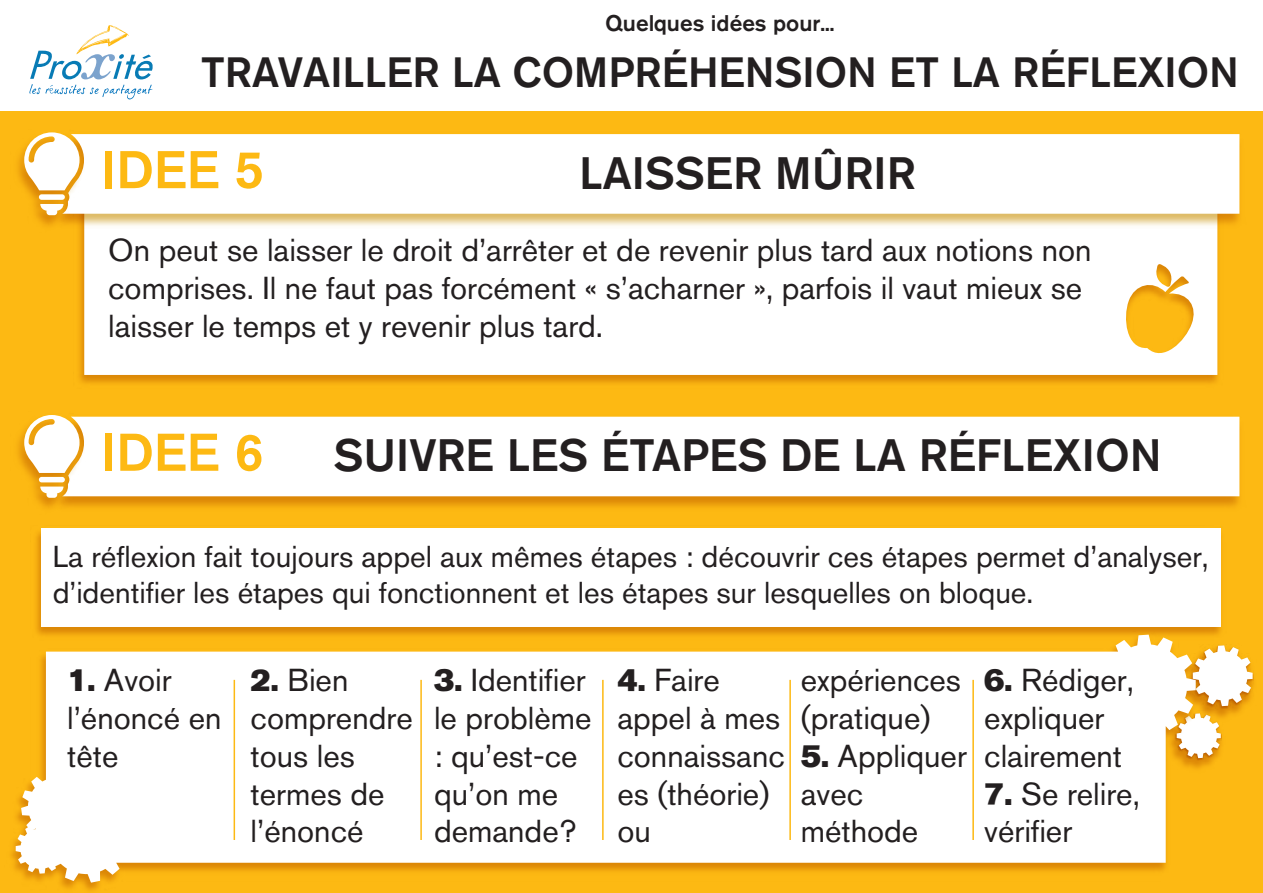
<style>
.page{position:relative;width:1263px;height:893px;background:#fff}
.page>*{position:absolute;margin:0;border:0;box-sizing:border-box;transform-origin:0 0}
.t1{font:500 52.5px "Akzidenz Grotesk BQ";color:#fdb913}
.t2{font:500 45px "Akzidenz Grotesk BQ";color:#231f20}
.t3{font:500 42px "Akzidenz Grotesk BQ";color:#231f20}
.t4{font:31.5px/37.8px "Akzidenz Grotesk BQ";color:#231f20}
.t5{font:30px/36px "Akzidenz Grotesk BQ";color:#231f20}
.t6{font:500 22.5px "Akzidenz Grotesk BQ";color:#231f20}
.s1{font-family:"Akzidenz Grotesk BQ Super"}
</style>
<div class="page">
<div style="left:0;top:111px;width:1263px;height:782px;background:#fdb913"></div>
<img style="left:79px;top:231px;width:1139px;height:153px">
<div style="left:84px;top:231px;width:1133px;height:144px;background:#fff"></div>
<img style="left:87px;top:134px;width:1153px;height:97px">
<div style="left:87px;top:134px;width:1152px;height:80px;background:#fff"></div>
<img style="left:18px;top:134px;width:69px;height:98px">
<div style="left:39px;top:194px;width:26px;height:6px;background:#fff;border-radius:3px"></div>
<svg style="left:40px;top:204px;width:23px;height:11px"></svg>
<svg style="left:24px;top:132px;width:56px;height:58px;background:#fae7c1"></svg>
<svg style="left:29px;top:25px;width:124px;height:74px"></svg>
<img style="left:36px;top:528px;width:1185px;height:107px">
<div style="left:42px;top:528px;width:1179px;height:99px;background:#fff"></div>
<img style="left:87px;top:416px;width:1153px;height:91px">
<div style="left:87px;top:417px;width:1152px;height:79px;background:#fff"></div>
<img style="left:18px;top:416px;width:69px;height:92px">
<div style="left:39px;top:477px;width:26px;height:5px;background:#fff;border-radius:3px"></div>
<svg style="left:40px;top:487px;width:23px;height:11px"></svg>
<svg style="left:24px;top:415px;width:56px;height:58px;background:#fae7c2"></svg>
<img style="left:1201px;top:732px;width:21px;height:29px">
<svg style="left:1201px;top:724px;width:20px;height:34px"></svg>
<img style="left:1201px;top:709px;width:40px;height:15px">
<img style="left:1201px;top:672px;width:53px;height:37px">
<svg style="left:1201px;top:645px;width:51px;height:61px;background:#f8e3bb"></svg>
<img style="left:11px;top:632px;width:1190px;height:258px">
<svg style="left:16px;top:635px;width:1180px;height:248px;background:#fdf1d5"></svg>
<hr style="left:972px;top:680px;width:2px;height:160px;background:#fdb913">
<hr style="left:789px;top:680px;width:2px;height:160px;background:#fdb913">
<hr style="left:602px;top:680px;width:2px;height:160px;background:#fdb913">
<hr style="left:420px;top:680px;width:2px;height:160px;background:#fdb913">
<hr style="left:234px;top:680px;width:1px;height:160px;background:#fdb913">
<p class="t6" style="left:606px;top:9px;width:230px">Quelques idées pour...</p>
<h3 class="t3" style="left:201px;top:46px;width:1039px">TRAVAILLER LA COMPRÉHENSION ET LA RÉFLEXION</h3>
<h1 class="t1" style="left:101px;top:138px;width:164px">IDEE 5</h1>
<h2 class="t2" style="left:579px;top:145px;width:338px">LAISSER MÛRIR</h2>
<p class="t4" style="left:108px;top:231px;width:985px">On peut se laisser le droit d’arrêter et de revenir plus tard aux notions non comprises. Il ne faut pas forcément « s’acharner », parfois il vaut mieux se laisser le temps et y revenir plus tard.</p>
<h1 class="t1" style="left:101px;top:420px;width:164px">IDEE 6</h1>
<h2 class="t2" style="left:333px;top:428px;width:830px">SUIVRE LES ÉTAPES DE LA RÉFLEXION</h2>
<p class="t5" style="left:53px;top:538px;width:1157px">La réflexion fait toujours appel aux mêmes étapes : découvrir ces étapes permet d’analyser, d’identifier les étapes qui fonctionnent et les étapes sur lesquelles on bloque.</p>
<p class="t4" style="left:67px;top:661px;width:156px"><span class="s1">1.</span> Avoir l’énoncé en tête</p>
<p class="t4" style="left:251px;top:661px;width:164px"><span class="s1">2.</span> Bien comprendre tous les termes de l’énoncé</p>
<p class="t4" style="left:434px;top:661px;width:159px"><span class="s1">3.</span> Identifier le problème : qu’est-ce qu’on me demande?</p>
<p class="t4" style="left:617px;top:661px;width:169px"><span class="s1">4.</span> Faire appel à mes connaissanc es (théorie) ou</p>
<p class="t4" style="left:801px;top:661px;width:162px">expériences (pratique)</p>
<p class="t4" style="left:801px;top:737px;width:168px"><span class="s1">5.</span> Appliquer avec méthode</p>
<p class="t4" style="left:984px;top:661px;width:151px"><span class="s1">6.</span> Rédiger, expliquer clairement</p>
<p class="t4" style="left:984px;top:774px;width:157px"><span class="s1">7.</span> Se relire, vérifier</p>
</div>
